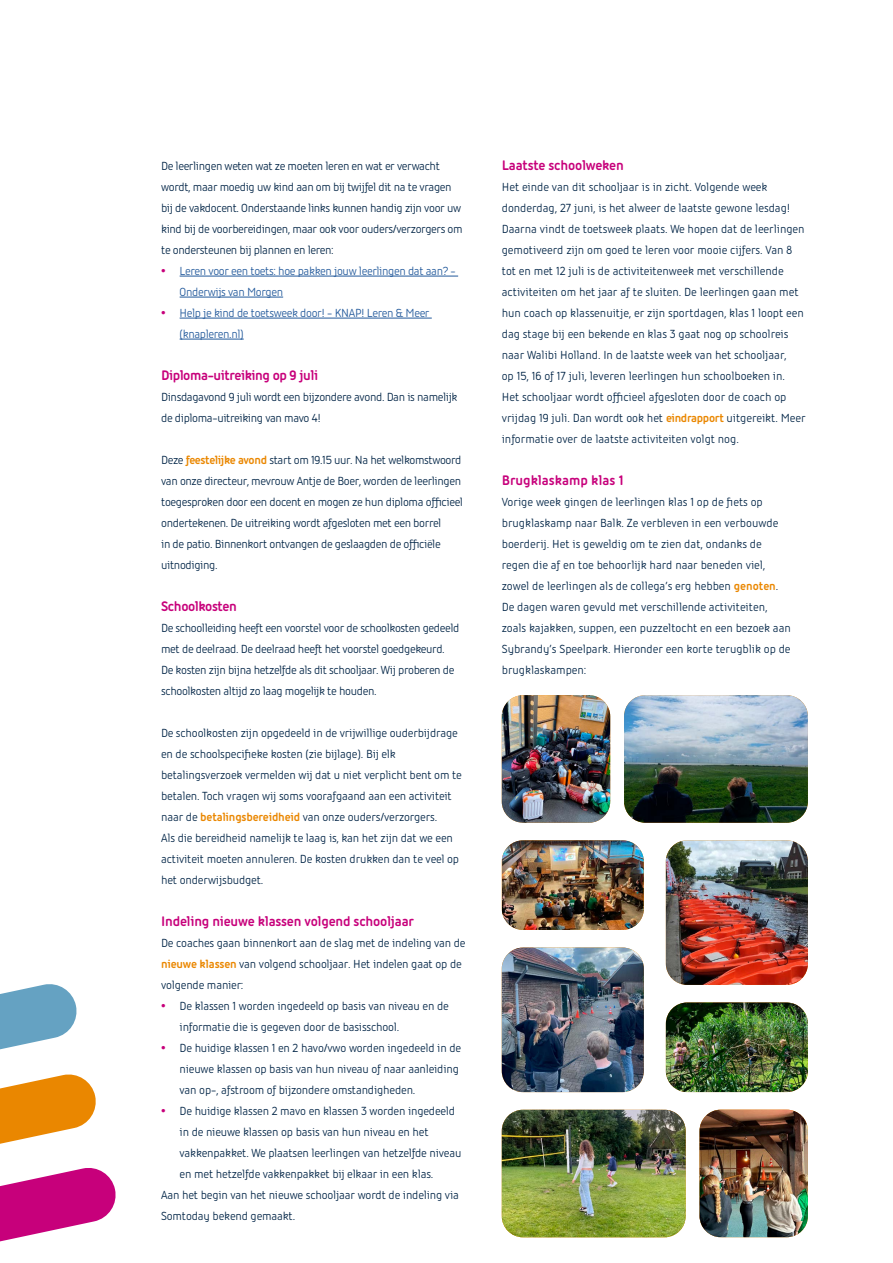
<style>
.page{position:relative;width:893px;height:1263px;background:#fff}
.page>*{position:absolute;margin:0;border:0;box-sizing:border-box;transform-origin:0 0}
.t1{font:700 15px "Iconic";letter-spacing:-.01em;color:#c7007b}
.t2{font:12.75px/21px "Iconic";letter-spacing:-.01em;color:#002446}
.t3{font:12.75px/21px "Iconic";letter-spacing:-.025em;color:#22599b}
.s1{font-weight:700;font-size:18px;color:#c7007b}
.s2{font-weight:700;color:#ea8700}
</style>
<div class="page">
<svg style="left:0;top:984px;width:116px;height:258px"></svg>
<hr style="left:180px;top:276px;width:278px;height:1px;background:#22599b">
<hr style="left:180px;top:297px;width:103px;height:1px;background:#22599b">
<hr style="left:180px;top:318px;width:252px;height:1px;background:#22599b">
<hr style="left:180px;top:339px;width:64px;height:1px;background:#22599b">
<img style="left:502px;top:695px;width:108px;height:128px">
<img style="left:699px;top:1110px;width:109px;height:127px">
<img style="left:502px;top:947px;width:142px;height:145px">
<img style="left:666px;top:840px;width:142px;height:145px">
<img style="left:666px;top:1002px;width:142px;height:90px">
<img style="left:502px;top:840px;width:142px;height:90px">
<img style="left:624px;top:695px;width:184px;height:128px">
<img style="left:502px;top:1110px;width:184px;height:127px">
<p class="t2" style="left:161px;top:155px;width:303px">De leerlingen weten wat ze moeten leren en wat er verwacht wordt, maar moedig uw kind aan om bij twijfel dit na te vragen bij de vakdocent. Onderstaande links kunnen handig zijn voor uw kind bij de voorbereidingen, maar ook voor ouders/verzorgers om te ondersteunen bij plannen en leren:</p>
<p class="t3" style="left:180px;top:260px;width:278px;text-indent:-18px"><span class="s1">•</span> Leren voor een toets: hoe pakken jouw leerlingen dat aan? -<br>Onderwijs van Morgen</p>
<p class="t3" style="left:180px;top:302px;width:251px;text-indent:-18px"><span class="s1">•</span> Help je kind de toetsweek door! - KNAP! Leren &amp; Meer (knapleren.nl)</p>
<p class="t1" style="left:161px;top:365px;width:159px">Diploma-uitreiking op 9 juli</p>
<p class="t2" style="left:161px;top:386px;width:298px">Dinsdagavond 9 juli wordt een bijzondere avond. Dan is namelijk de diploma-uitreiking van mavo 4!</p>
<p class="t2" style="left:161px;top:449px;width:303px">Deze <span class="s2">feestelijke avond</span> start om 19.15 uur. Na het welkomstwoord van onze directeur, mevrouw Antje de Boer, worden de leerlingen toegesproken door een docent en mogen ze hun diploma officieel ondertekenen. De uitreiking wordt afgesloten met een borrel<br>in de patio. Binnenkort ontvangen de geslaagden de officiële uitnodiging.</p>
<p class="t1" style="left:161px;top:596px;width:77px">Schoolkosten</p>
<p class="t2" style="left:161px;top:617px;width:300px">De schoolleiding heeft een voorstel voor de schoolkosten gedeeld met de deelraad. De deelraad heeft het voorstel goedgekeurd.<br>De kosten zijn bijna hetzelfde als dit schooljaar. Wij proberen de schoolkosten altijd zo laag mogelijk te houden.</p>
<p class="t2" style="left:161px;top:722px;width:302px">De schoolkosten zijn opgedeeld in de vrijwillige ouderbijdrage en de schoolspecifieke kosten (zie bijlage). Bij elk betalingsverzoek vermelden wij dat u niet verplicht bent om te betalen. Toch vragen wij soms voorafgaand aan een activiteit naar de <span class="s2">betalingsbereidheid</span> van onze ouders/verzorgers.<br>Als die bereidheid namelijk te laag is, kan het zijn dat we een activiteit moeten annuleren. De kosten drukken dan te veel op het onderwijsbudget.</p>
<p class="t1" style="left:161px;top:911px;width:254px">Indeling nieuwe klassen volgend schooljaar</p>
<p class="t2" style="left:161px;top:932px;width:306px">De coaches gaan binnenkort aan de slag met de indeling van de <span class="s2">nieuwe klassen</span> van volgend schooljaar. Het indelen gaat op de volgende manier:</p>
<p class="t2" style="left:180px;top:995px;width:271px;text-indent:-18px"><span class="s1">•</span> De klassen 1 worden ingedeeld op basis van niveau en de informatie die is gegeven door de basisschool.</p>
<p class="t2" style="left:180px;top:1037px;width:283px;text-indent:-18px"><span class="s1">•</span> De huidige klassen 1 en 2 havo/vwo worden ingedeeld in de nieuwe klassen op basis van hun niveau of naar aanleiding van op-, afstroom of bijzondere omstandigheden.</p>
<p class="t2" style="left:161px;top:1100px;width:295px"><span class="s1">•</span> De huidige klassen 2 mavo en klassen 3 worden ingedeeld</p>
<p class="t2" style="left:180px;top:1121px;width:250px">in de nieuwe klassen op basis van hun niveau en het</p>
<p class="t2" style="left:180px;top:1142px;width:283px">vakkenpakket. We plaatsen leerlingen van hetzelfde niveau</p>
<p class="t2" style="left:180px;top:1163px;width:255px">en met hetzelfde vakkenpakket bij elkaar in een klas.</p>
<p class="t2" style="left:161px;top:1184px;width:299px">Aan het begin van het nieuwe schooljaar wordt de indeling via</p>
<p class="t2" style="left:161px;top:1205px;width:136px">Somtoday bekend gemaakt.</p>
<p class="t1" style="left:502px;top:155px;width:123px">Laatste schoolweken</p>
<p class="t2" style="left:502px;top:176px;width:305px">Het einde van dit schooljaar is in zicht. Volgende week donderdag, 27 juni, is het alweer de laatste gewone lesdag!<br>Daarna vindt de toetsweek plaats. We hopen dat de leerlingen gemotiveerd zijn om goed te leren voor mooie cijfers. Van 8 tot en met 12 juli is de activiteitenweek met verschillende activiteiten om het jaar af te sluiten. De leerlingen gaan met hun coach op klassenuitje, er zijn sportdagen, klas 1 loopt een dag stage bij een bekende en klas 3 gaat nog op schoolreis naar Walibi Holland. In de laatste week van het schooljaar,<br>op 15, 16 of 17 juli, leveren leerlingen hun schoolboeken in.<br>Het schooljaar wordt officieel afgesloten door de coach op vrijdag 19 juli. Dan wordt ook het <span class="s2">eindrapport</span> uitgereikt. Meer informatie over de laatste activiteiten volgt nog.</p>
<p class="t1" style="left:502px;top:470px;width:123px">Brugklaskamp klas 1</p>
<p class="t2" style="left:502px;top:491px;width:291px">Vorige week gingen de leerlingen klas 1 op de fiets op brugklaskamp naar Balk. Ze verbleven in een verbouwde boerderij. Het is geweldig om te zien dat, ondanks de regen die af en toe behoorlijk hard naar beneden viel, zowel de leerlingen als de collega’s erg hebben <span class="s2">genoten</span>.<br>De dagen waren gevuld met verschillende activiteiten, zoals kajakken, suppen, een puzzeltocht en een bezoek aan Sybrandy’s Speelpark. Hieronder een korte terugblik op de brugklaskampen:</p>
</div>
